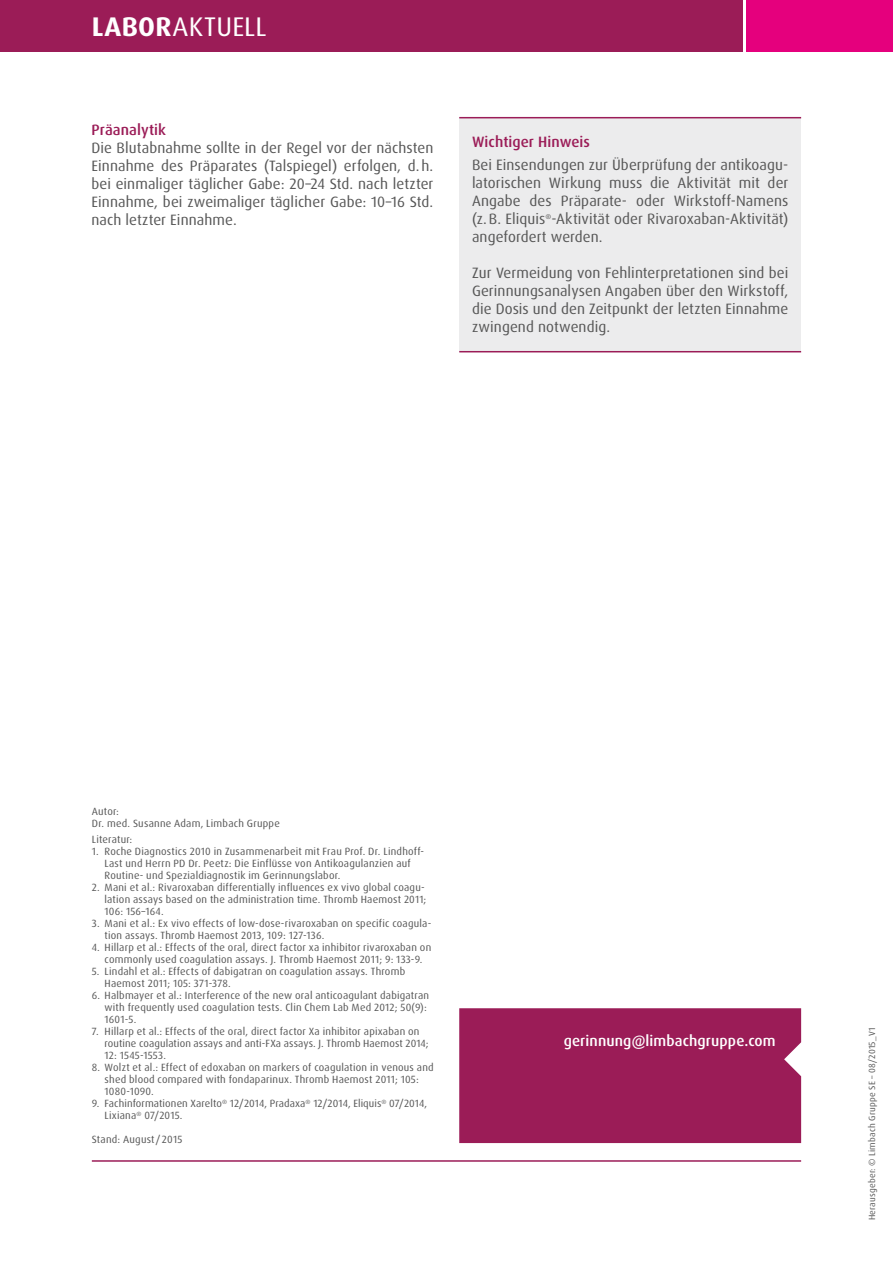
<style>
.page{position:relative;width:893px;height:1263px;background:#fff}
.page>*{position:absolute;margin:0;border:0;box-sizing:border-box;transform-origin:0 0}
.t1{font:27px "Dax Pro";letter-spacing:.01em;color:#fff}
.t2{font:15px/18px "Dax Pro";letter-spacing:.005em;color:#565656;text-align:justify}
.t3{font:500 15px "Dax Pro";letter-spacing:.01em;color:#fff}
.t4{font:500 15px "Dax Pro";letter-spacing:.005em;color:#9b1c57}
.t5{font:10.5px/12px "Dax Pro";letter-spacing:.02em;color:#565656}
.t6{font:9px "Dax Pro";letter-spacing:.025em;color:#565656}
.s1{font-weight:700}
</style>
<div class="page">
<hr style="left:92px;top:1160px;width:709px;height:2px;background:#9b1c57">
<div style="left:459px;top:1008px;width:342px;height:135px;background:#9b1c57"></div>
<div style="left:0;top:0;width:742px;height:51px;background:#9b1c57"></div>
<div style="left:746px;top:0;width:147px;height:51px;background:#e5007d"></div>
<div style="left:459px;top:118px;width:342px;height:234px;background:#ececed"></div>
<hr style="left:459px;top:117px;width:342px;height:1px;background:#9b1c57">
<hr style="left:459px;top:351px;width:342px;height:1px;background:#9b1c57">
<h1 class="t1" style="left:92px;top:9px;width:176px"><span class="s1">LABOR</span>AKTUELL</h1>
<h2 class="t4" style="left:91px;top:120px;width:76px">Präanalytik</h2>
<p class="t2" style="left:91px;top:139px;width:343px">Die Blutabnahme sollte in der Regel vor der nächsten Einnahme des Präparates (Talspiegel) erfolgen, d.h. bei einmaliger täglicher Gabe: 20–24 Std. nach letzter Einnahme, bei zweimaliger täglicher Gabe: 10–16 Std. nach letzter Einnahme.</p>
<h2 class="t4" style="left:472px;top:132px;width:120px">Wichtiger Hinweis</h2>
<h2 class="t2" style="left:472px;top:155px;width:318px">Bei Einsendungen zur Überprüfung der antikoagu&shy;latorischen Wirkung muss die Aktivität mit der Angabe des Präparate- oder Wirkstoff-Namens (z.B. Eliquis<sup>®</sup>-Aktivität oder Rivaroxaban-Aktivität) angefordert werden.</h2>
<h2 class="t2" style="left:472px;top:263px;width:318px">Zur Vermeidung von Fehlinterpretationen sind bei Gerinnungsanalysen Angaben über den Wirkstoff, die Dosis und den Zeitpunkt der letzten Einnahme zwingend notwendig.</h2>
<p class="t5" style="left:92px;top:805px;width:190px">Autor:<br>Dr. med. Susanne Adam, Limbach Gruppe</p>
<p class="t5" style="left:92px;top:833px;width:42px">Literatur:</p>
<p class="t5" style="left:105px;top:845px;width:321px;text-indent:-13px">1. Roche Diagnostics 2010 in Zusammenarbeit mit Frau Prof. Dr. Lindhoff-<br>Last und Herrn PD Dr. Peetz: Die Einflüsse von Antikoagulanzien auf<br>Routine- und Spezialdiagnostik im Gerinnungslabor.</p>
<p class="t5" style="left:105px;top:881px;width:323px;text-indent:-13px">2. Mani et al.: Rivaroxaban differentially influences ex vivo global coagu&shy;lation assays based on the administration time. Thromb Haemost 2011;<br>106: 156–164.</p>
<p class="t5" style="left:105px;top:917px;width:328px;text-indent:-13px">3. Mani et al.: Ex vivo effects of low-dose-rivaroxaban on specific coagula&shy;tion assays. Thromb Haemost 2013, 109: 127-136.</p>
<p class="t5" style="left:92px;top:941px;width:341px;text-align:center">4. Hillarp et al.: Effects of the oral, direct factor xa inhibitor rivaroxaban on commonly used coagulation assays. J. Thromb Haemost 2011; 9: 133-9.</p>
<p class="t5" style="left:105px;top:965px;width:302px;text-indent:-13px">5. Lindahl et al.: Effects of dabigatran on coagulation assays. Thromb<br>Haemost 2011; 105: 371-378.</p>
<p class="t5" style="left:105px;top:989px;width:326px;text-indent:-13px">6. Halbmayer et al.: Interference of the new oral anticoagulant dabigatran with frequently used coagulation tests. Clin Chem Lab Med 2012; 50(9):<br>1601-5.</p>
<p class="t5" style="left:105px;top:1025px;width:326px;text-indent:-13px">7. Hillarp et al.: Effects of the oral, direct factor Xa inhibitor apixaban on routine coagulation assays and anti-FXa assays. J. Thromb Haemost 2014;<br>12: 1545-1553.</p>
<p class="t5" style="left:105px;top:1061px;width:331px;text-indent:-13px">8. Wolzt et al.: Effect of edoxaban on markers of coagulation in venous and shed blood compared with fondaparinux. Thromb Haemost 2011; 105:<br>1080-1090.</p>
<p class="t5" style="left:105px;top:1097px;width:324px;text-indent:-13px">9. Fachinformationen Xarelto<sup>®</sup> 12/2014, Pradaxa<sup>®</sup> 12/2014, Eliquis<sup>®</sup> 07/2014,<br>Lixiana<sup>®</sup> 07/2015.</p>
<p class="t5" style="left:92px;top:1133px;width:92px">Stand: August/2015</p>
<h2 class="t3" style="left:564px;top:1031px;width:213px">gerinnung@limbachgruppe.com</h2>
<p class="t6" style="left:866px;top:1220px;width:194px;rotate:-90deg">Herausgeber: © Limbach Gruppe SE – 08/2015_V1</p>
</div>
